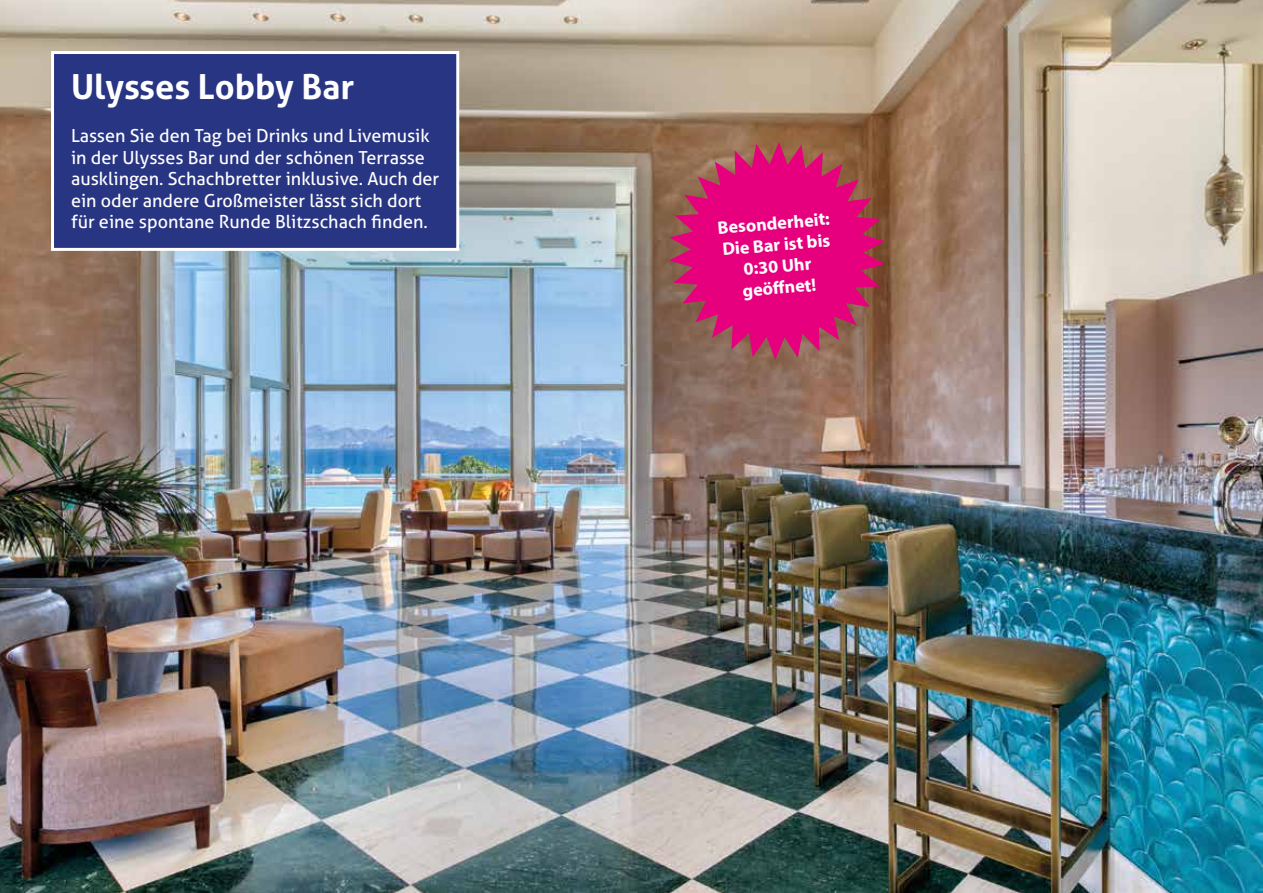
<style>
.page{position:relative;width:1263px;height:893px;background:#fff}
.page>*{position:absolute;margin:0;border:0;box-sizing:border-box;transform-origin:0 0}
.t1{font:700 34.5px "Aller";color:#fff}
.t2{font:18px/21.6px "Aller";color:#fff}
.t3{font:700 18px/21.6px "Myriad Pro";color:#fff;text-align:center}
</style>
<div class="page">
<img style="left:0;top:0;width:1263px;height:893px">
<div style="left:53px;top:53px;width:405px;height:196px;background:#283583"></div>
<div style="left:51px;top:51px;width:408px;height:200px;border:3px solid #fff"></div>
<svg style="left:669px;top:142px;width:216px;height:218px;background:#c32569"></svg>
<h1 class="t1" style="left:71px;top:65px;width:285px">Ulysses Lobby Bar</h1>
<p class="t2" style="left:71px;top:125px;width:370px">Lassen Sie den Tag bei Drinks und Livemusik in der Ulysses Bar und der schönen Terrasse ausklingen. Schachbretter inklusive. Auch der ein oder andere Großmeister lässt sich dort für eine spontane Runde Blitzschach finden.</p>
<p class="t3" style="left:717px;top:217px;width:114px;rotate:-5deg">Besonderheit:<br>Die Bar ist bis<br>0:30 Uhr<br>geöff net!</p>
</div>
